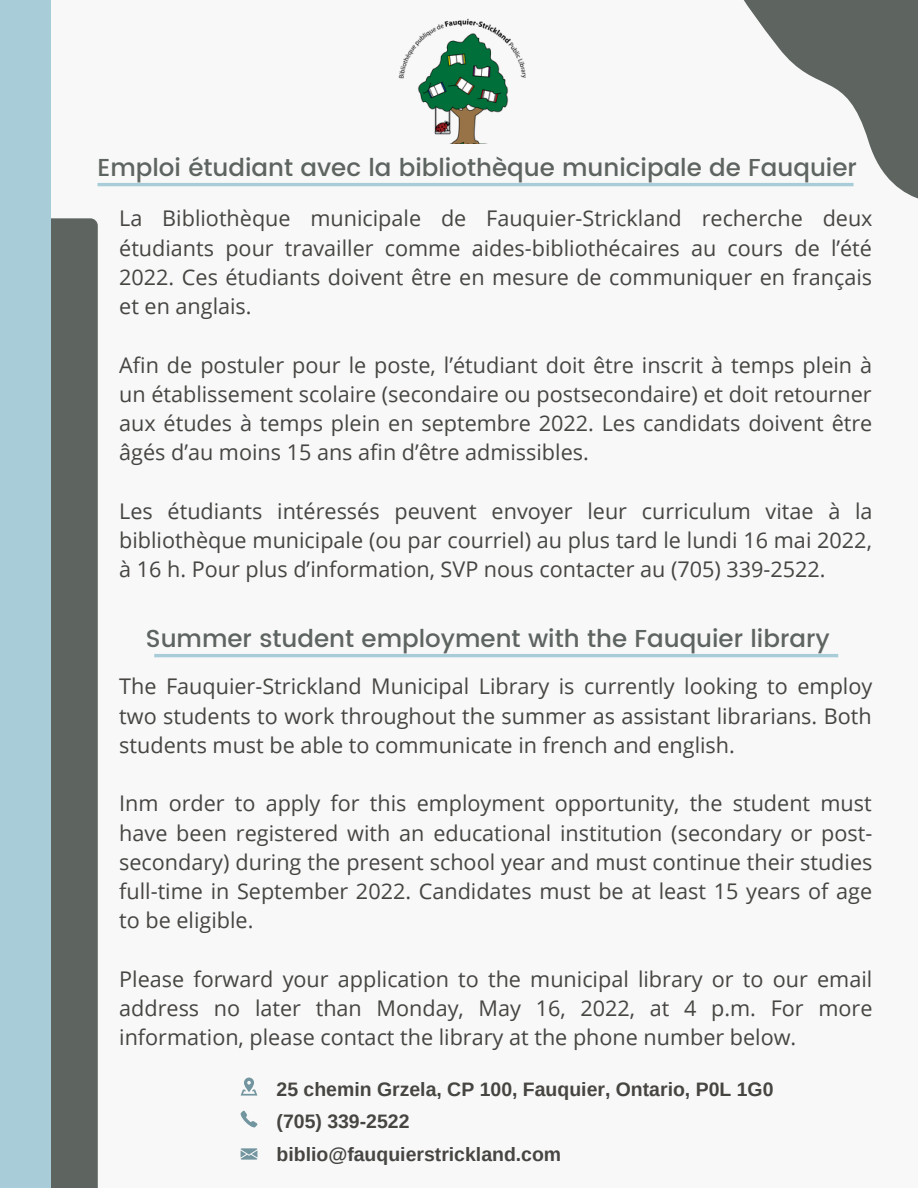
<style>
.page{position:relative;width:918px;height:1188px;background:#f8f8f8}
.page>*{position:absolute;margin:0;border:0;box-sizing:border-box;transform-origin:0 0}
.t1{font:500 24.45px "Poppins";color:#5e6460}
.t2{font:21.6px/29.2px "Open Sans";color:#474542;text-align:justify}
.t3{font:700 19.5px "Arimo";color:#474542}
</style>
<div class="page">
<div style="left:51px;top:218px;width:47px;height:970px;background:#5e6460"></div>
<svg style="left:735px;top:0;width:183px;height:199px"></svg>
<svg style="left:241px;top:1148px;width:16px;height:12px"></svg>
<svg style="left:241px;top:1111px;width:16px;height:16px"></svg>
<svg style="left:241px;top:1078px;width:16px;height:18px"></svg>
<hr style="left:98px;top:183px;width:756px;height:3px;background:#a9cdd8">
<div style="left:0;top:0;width:51px;height:1188px;background:#a9cdd8"></div>
<img style="left:398px;top:18px;width:128px;height:125px">
<hr style="left:154px;top:654px;width:684px;height:3px;background:#a9cdd8">
<p class="t1" style="left:98px;top:153px;width:761px">Emploi étudiant avec la bibliothèque municipale de Fauquier</p>
<p class="t2" style="left:119px;top:203px;width:755px">La Bibliothèque municipale de Fauquier-Strickland recherche deux étudiants pour travailler comme aides-bibliothécaires au cours de l’été 2022. Ces étudiants doivent être en mesure de communiquer en français et en anglais.</p>
<p class="t2" style="left:119px;top:350px;width:755px">Afin de postuler pour le poste, l’étudiant doit être inscrit à temps plein à un établissement scolaire (secondaire ou postsecondaire) et doit retourner aux études à temps plein en septembre 2022. Les candidats doivent être âgés d’au moins 15 ans afin d’être admissibles.</p>
<p class="t2" style="left:119px;top:496px;width:755px">Les étudiants intéressés peuvent envoyer leur curriculum vitae à la bibliothèque municipale (ou par courriel) au plus tard le lundi 16 mai 2022, à 16 h. Pour plus d’information, SVP nous contacter au (705) 339-2522.</p>
<p class="t1" style="left:146px;top:624px;width:685px">Summer student employment with the Fauquier library</p>
<p class="t2" style="left:119px;top:671px;width:755px">The Fauquier-Strickland Municipal Library is currently looking to employ two students to work throughout the summer as assistant librarians. Both students must be able to communicate in french and english.</p>
<p class="t2" style="left:119px;top:788px;width:755px">Inm order to apply for this employment opportunity, the student must have been registered with an educational institution (secondary or post&shy;secondary) during the present school year and must continue their studies full-time in September 2022. Candidates must be at least 15 years of age to be eligible.</p>
<p class="t2" style="left:119px;top:964px;width:755px">Please forward your application to the municipal library or to our email address no later than Monday, May 16, 2022, at 4 p.m. For more information, please contact the library at the phone number below.</p>
<p class="t3" style="left:277px;top:1078px;width:499px">25 chemin Grzela, CP 100, Fauquier, Ontario, P0L 1G0</p>
<p class="t3" style="left:277px;top:1111px;width:134px">(705) 339-2522</p>
<p class="t3" style="left:277px;top:1143px;width:286px">biblio@fauquierstrickland.com</p>
</div>
